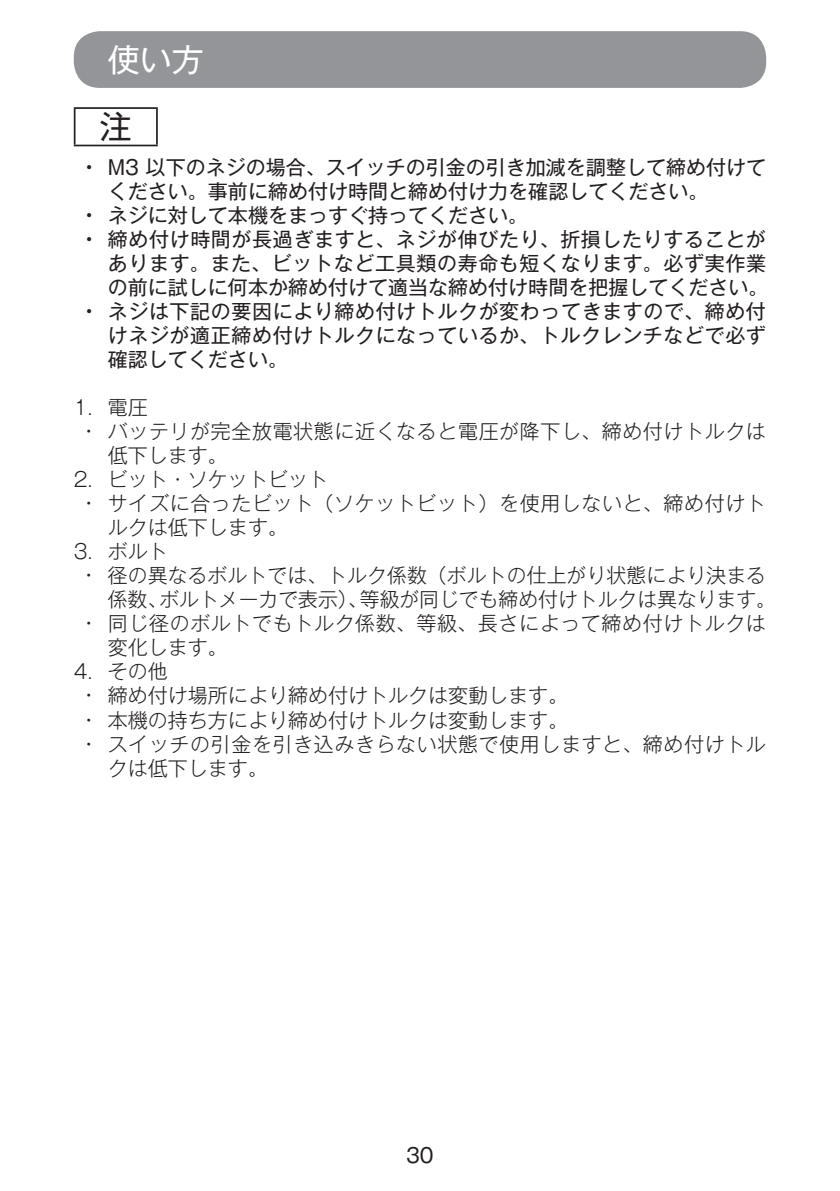
<style>
.page{position:relative;width:840px;height:1191px;background:#fff}
.page>*{position:absolute;margin:0;border:0;box-sizing:border-box;transform-origin:0 0}
.t1{font:32px "Gothic MB101 Pro";color:#fff}
.t2{font:32px "Gothic MB101 Pro";color:#231f20}
.t3{font:20px/24px "Gothic MB101 Pro";color:#231f20}
.t4{font:300 20px/24px "Gothic MB101 Pro";letter-spacing:.03em;color:#231f20}
.t5{font:300 20px/24px "Gothic MB101 Pro";letter-spacing:.005em;color:#231f20}
.t6{font:20px/24px "Gothic MB101 Pro";letter-spacing:.03em;color:#231f20}
.s1{font-weight:500}
</style>
<div class="page">
<div style="left:74px;top:31px;width:691px;height:57px;background:#939598;border-radius:26px"></div>
<hr style="left:74px;top:107px;width:84px;height:2px;background:#231f20">
<hr style="left:74px;top:109px;width:1px;height:36px;background:#231f20">
<hr style="left:156px;top:109px;width:2px;height:36px;background:#231f20">
<hr style="left:74px;top:145px;width:84px;height:1px;background:#231f20">
<h1 class="t1" style="left:108px;top:33px;width:97px">使い方</h1>
<h1 class="t2" style="left:100px;top:100px;width:33px">注</h1>
<p class="t3" style="left:108px;top:153px;width:659px;text-indent:-23px"><span class="s1">•</span> M3 以下のネジの場合、スイッチの引金の引き加減を調整して締め付けてください。事前に締め付け時間と締め付け力を確認してください。</p>
<p class="t3" style="left:85px;top:201px;width:444px"><span class="s1">•</span> ネジに対して本機をまっすぐ持ってください。</p>
<p class="t6" style="left:108px;top:225px;width:662px;text-indent:-23px"><span class="s1">•</span> 締め付け時間が長過ぎますと、ネジが伸びたり、折損したりすることがあります。また、ビットなど工具類の寿命も短くなります。必ず実作業の前に試しに何本か締め付けて適当な締め付け時間を把握してください。</p>
<p class="t3" style="left:108px;top:297px;width:659px;text-align:justify;text-indent:-23px"><span class="s1">•</span> ネジは下記の要因により締め付けトルクが変わってきますので、締め付けネジが適正締め付けトルクになっているか、トルクレンチなどで必ず確認してください。</p>
<p class="t5" style="left:74px;top:393px;width:76px">1. 電圧</p>
<p class="t4" style="left:108px;top:417px;width:659px;text-indent:-23px">• バッテリが完全放電状態に近くなると電圧が降下し、締め付けトルクは低下します。</p>
<p class="t5" style="left:74px;top:465px;width:256px">2. ビット・ソケットビット</p>
<p class="t4" style="left:108px;top:489px;width:659px;text-indent:-23px">• サイズに合ったビット（ソケットビット）を使用しないと、締め付けトルクは低下します。</p>
<p class="t5" style="left:74px;top:537px;width:96px">3. ボルト</p>
<p class="t5" style="left:108px;top:561px;width:669px;text-indent:-23px">• 径の異なるボルトでは、トルク係数（ボルトの仕上がり状態により決まる係数、ボルトメーカで表示）、等級が同じでも締め付けトルクは異なります。</p>
<p class="t4" style="left:108px;top:609px;width:659px;text-indent:-23px">• 同じ径のボルトでもトルク係数、等級、長さによって締め付けトルクは変化します。</p>
<p class="t5" style="left:74px;top:657px;width:96px">4. その他</p>
<p class="t5" style="left:85px;top:681px;width:484px">• 締め付け場所により締め付けトルクは変動します。</p>
<p class="t5" style="left:85px;top:705px;width:484px">• 本機の持ち方により締め付けトルクは変動します。</p>
<p class="t4" style="left:108px;top:729px;width:659px;text-indent:-23px">• スイッチの引金を引き込みきらない状態で使用しますと、締め付けトルクは低下します。</p>
<p class="t3" style="left:406px;top:1140px;width:29px">30</p>
</div>
